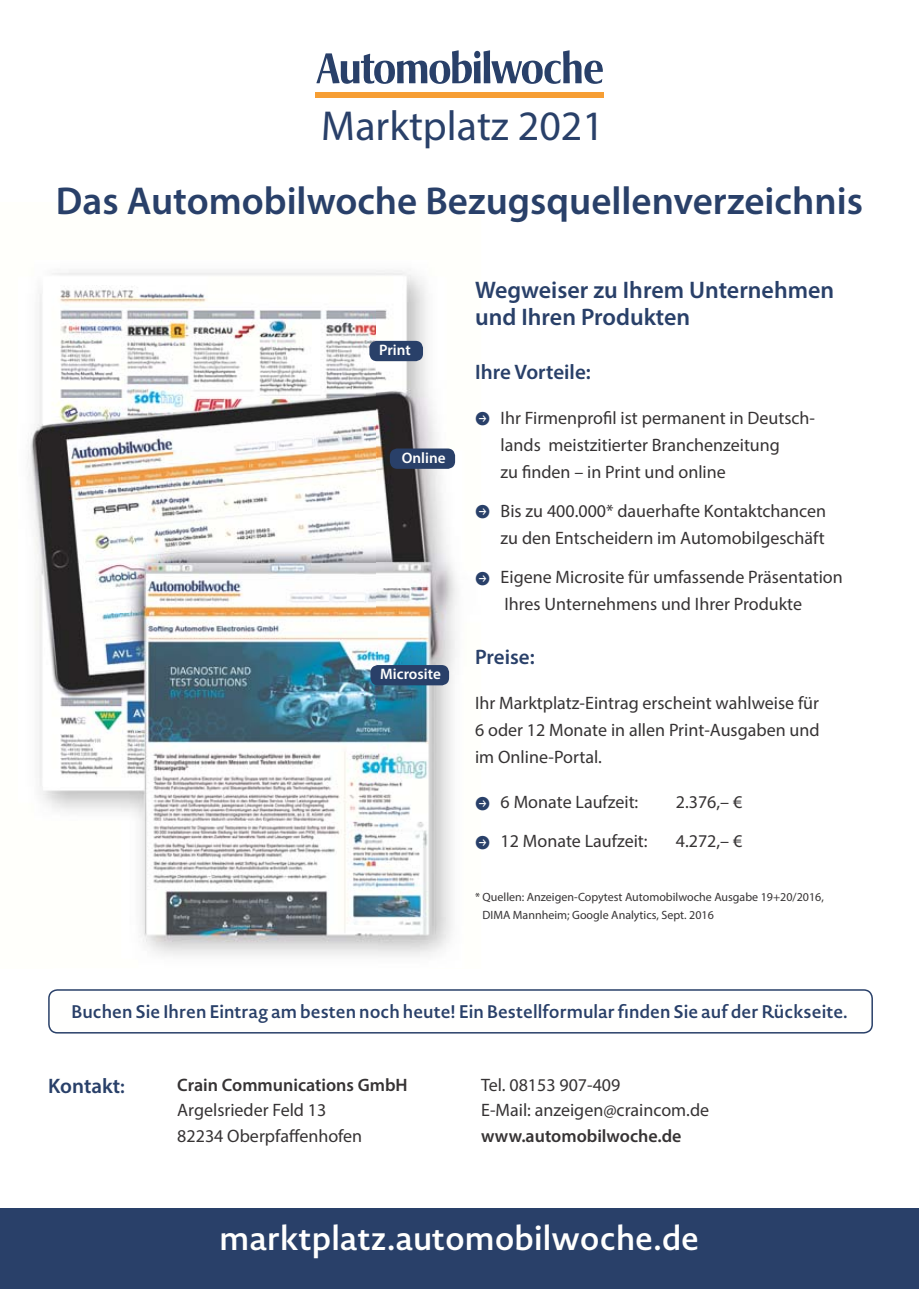
<style>
.page{position:relative;width:919px;height:1289px;background:#fff}
.page>*{position:absolute;margin:0;border:0;box-sizing:border-box;transform-origin:0 0}
.t1{font:42px "Myriad Pro";color:#294069}
.t2{font:600 39px "Myriad Pro";color:#294069}
.t3{font:600 33px "Novel Sans Pro";color:#fffffe}
.t4{font:600 24px/27px "Myriad Pro";color:#294069}
.t5{font:600 21px "Myriad Pro";color:#294069}
.t6{font:18px/27px "Myriad Pro";color:#363334}
.t7{font:600 18px "Novel Sans Pro";color:#294069}
.t8{font:600 18px "Myriad Pro";color:#363334}
.t9{font:600 15.15px "Myriad Pro";color:#fffffe}
.t10{font:12px/18px "Myriad Pro";color:#363334}
.s1{font-family:"Novel Sans Pro";color:#294069}
.s2{font-size:19.5px}
</style>
<div class="page">
<img style="left:28px;top:270px;width:429px;height:686px">
<svg style="left:316px;top:50px;width:286px;height:34px"></svg>
<div style="left:315px;top:92px;width:289px;height:6px;background:#f69e34"></div>
<div style="left:369px;top:341px;width:54px;height:20px;background:#294069;border-radius:8px"></div>
<div style="left:390px;top:448px;width:65px;height:21px;background:#294069;border-radius:8px"></div>
<div style="left:370px;top:665px;width:79px;height:20px;background:#294069;border-radius:8px"></div>
<div style="left:0;top:1208px;width:918px;height:80px;background:#294069"></div>
<div style="left:48px;top:989px;width:824px;height:44px;border:2px solid #294069;border-radius:9px"></div>
<h1 class="t1" style="left:321px;top:110px;width:284px">Marktplatz 2021</h1>
<h2 class="t2" style="left:56px;top:187px;width:808px">Das Automobilwoche Bezugsquellenverzeichnis</h2>
<p class="t9" style="left:379px;top:344px;width:33px">Print</p>
<p class="t9" style="left:402px;top:452px;width:45px">Online</p>
<p class="t9" style="left:380px;top:668px;width:62px">Microsite</p>
<h3 class="t4" style="left:475px;top:279px;width:360px">Wegweiser zu Ihrem Unternehmen und Ihren Produkten</h3>
<p class="t5" style="left:475px;top:364px;width:117px">Ihre Vorteile:</p>
<p class="t6" style="left:500px;top:406px;width:316px;text-indent:-26px"><span class="s1">→</span> Ihr Firmenprofil ist permanent in Deutsch&shy;lands meistzitierter Branchenzeitung<br>zu finden – in Print und online</p>
<p class="t6" style="left:475px;top:499px;width:352px;text-align:right"><span class="s1">→</span> Bis zu 400.000* dauerhafte Kontaktchancen zu den Entscheidern im Automobilgeschäft</p>
<p class="t6" style="left:504px;top:565px;width:340px;text-indent:-29px"><span class="s1">→</span> Eigene Microsite für umfassende Präsentation<br>Ihres Unternehmens und Ihrer Produkte</p>
<p class="t5" style="left:475px;top:649px;width:61px">Preise:</p>
<p class="t6" style="left:475px;top:691px;width:346px;text-align:justify">Ihr Marktplatz-Eintrag erscheint wahlweise für 6 oder 12 Monate in allen Print-Ausgaben und im Online-Portal.</p>
<p class="t6" style="left:475px;top:790px;width:165px"><span class="s1">→</span> 6 Monate Laufzeit:</p>
<p class="t6" style="left:675px;top:790px;width:68px">2.376,– €</p>
<p class="t6" style="left:475px;top:829px;width:174px"><span class="s1">→</span> 12 Monate Laufzeit:</p>
<p class="t6" style="left:675px;top:829px;width:68px">4.272,– €</p>
<p class="t10" style="left:482px;top:889px;width:343px;text-indent:-8px">* Quellen: Anzeigen-Copytest Automobilwoche Ausgabe 19+20/2016,<br>DIMA Mannheim; Google Analytics, Sept. 2016</p>
<p class="t7" style="left:71px;top:1002px;width:778px">Buchen Sie Ihren Eintrag am besten noch heute! Ein Bestellformular finden Sie auf der Rückseite.</p>
<p class="t5" style="left:48px;top:1078px;width:78px">Kontakt<span class="s2">:</span></p>
<p class="t8" style="left:177px;top:1077px;width:232px">Crain Communications GmbH</p>
<p class="t6" style="left:177px;top:1099px;width:186px;line-height:25.5px">Argelsrieder Feld 13<br>82234 Oberpfaffenhofen</p>
<p class="t6" style="left:481px;top:1073px;width:229px;line-height:25.5px">Tel. 08153 907-409<br>E-Mail: anzeigen@craincom.de</p>
<p class="t8" style="left:481px;top:1129px;width:202px">www.automobilwoche.de</p>
<h3 class="t3" style="left:219px;top:1221px;width:481px">marktplatz.automobilwoche.de</h3>
</div>
